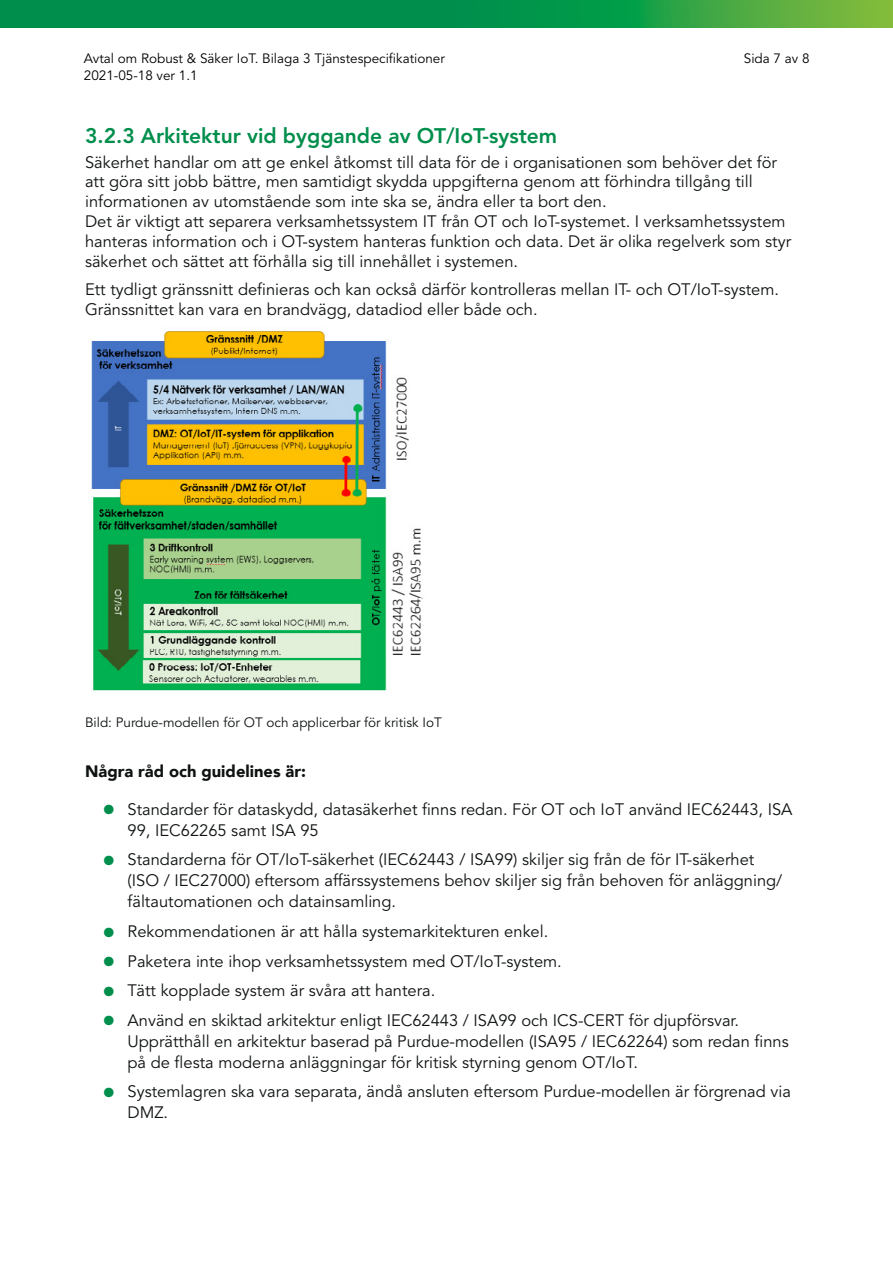
<style>
.page{position:relative;width:893px;height:1263px;background:#fff}
.page>*{position:absolute;margin:0;border:0;box-sizing:border-box;transform-origin:0 0}
.t1{font:800 21px "Avenir LT Std";color:#008e4c}
.bullets{font:16.5px/19.8px "Avenir LT Std";color:#0e1211}
.p_efter_H1{font:900 16.5px "Avenir";color:#0e1211}
.t2{font:13.5px "Avenir LT Std";color:#000}
.P_mini{font:13.5px "Avenir LT Std";color:#0e1211}
.s1{font-weight:800;font-size:27px;color:#008e4c}
</style>
<div class="page">
<svg style="left:0;top:0;width:893px;height:28px;background:#179848"></svg>
<img style="left:91px;top:331px;width:332px;height:360px">
<p class="t2" style="left:84px;top:51px;width:363px">Avtal om Robust &amp; Säker IoT. Bilaga 3 Tjänstespecifikationer</p>
<p class="t2" style="left:744px;top:51px;width:67px">Sida 7 av 8</p>
<p class="t2" style="left:84px;top:67px;width:115px">2021-05-18 ver 1.1</p>
<h2 class="t1" style="left:85px;top:124px;width:474px">3.2.3 Arkitektur vid byggande av OT/IoT-system</h2>
<p class="bullets" style="left:85px;top:152px;width:708px">Säkerhet handlar om att ge enkel åtkomst till data för de i organisationen som behöver det för att göra sitt jobb bättre, men samtidigt skydda uppgifterna genom att förhindra tillgång till informationen av utomstående som inte ska se, ändra eller ta bort den.<br>Det är viktigt att separera verksamhetssystem IT från OT och IoT-systemet. I verksamhetssystem hanteras information och i OT-system hanteras funktion och data. Det är olika regelverk som styr säkerhet och sättet att förhålla sig till innehållet i systemen.</p>
<p class="bullets" style="left:85px;top:280px;width:696px">Ett tydligt gränssnitt definieras och kan också därför kontrolleras mellan IT- och OT/IoT-system.<br>Gränssnittet kan vara en brandvägg, datadiod eller både och.</p>
<p class="P_mini" style="left:85px;top:715px;width:358px">Bild: Purdue-modellen för OT och applicerbar för kritisk IoT</p>
<p class="p_efter_H1" style="left:85px;top:757px;width:222px">Några råd och guidelines är:</p>
<p class="bullets" style="left:128px;top:799px;width:666px;line-height:21px;text-indent:-26px"><span class="s1">•</span> Standarder för dataskydd, datasäkerhet finns redan. För OT och IoT använd IEC62443, ISA<br>99, IEC62265 samt ISA 95</p>
<p class="bullets" style="left:128px;top:850px;width:656px;line-height:21px;text-indent:-26px"><span class="s1">•</span> Standarderna för OT/IoT-säkerhet (IEC62443 / ISA99) skiljer sig från de för IT-säkerhet (ISO / IEC27000) eftersom affärssystemens behov skiljer sig från behoven för anläggning/ fältautomationen och datainsamling.</p>
<p class="bullets" style="left:102px;top:922px;width:448px"><span class="s1">•</span> Rekommendationen är att hålla systemarkitekturen enkel.</p>
<p class="bullets" style="left:102px;top:951px;width:461px"><span class="s1">•</span> Paketera inte ihop verksamhetssystem med OT/IoT-system.</p>
<p class="bullets" style="left:102px;top:981px;width:335px"><span class="s1">•</span> Tätt kopplade system är svåra att hantera.</p>
<p class="bullets" style="left:128px;top:1010px;width:663px;line-height:21px;text-indent:-26px"><span class="s1">•</span> Använd en skiktad arkitektur enligt IEC62443 / ISA99 och ICS-CERT för djupförsvar.<br>Upprätthåll en arkitektur baserad på Purdue-modellen (ISA95 / IEC62264) som redan finns på de flesta moderna anläggningar för kritisk styrning genom OT/IoT.</p>
<p class="bullets" style="left:128px;top:1081px;width:665px;line-height:21px;text-indent:-26px"><span class="s1">•</span> Systemlagren ska vara separata, ändå ansluten eftersom Purdue-modellen är förgrenad via<br>DMZ.</p>
</div>
